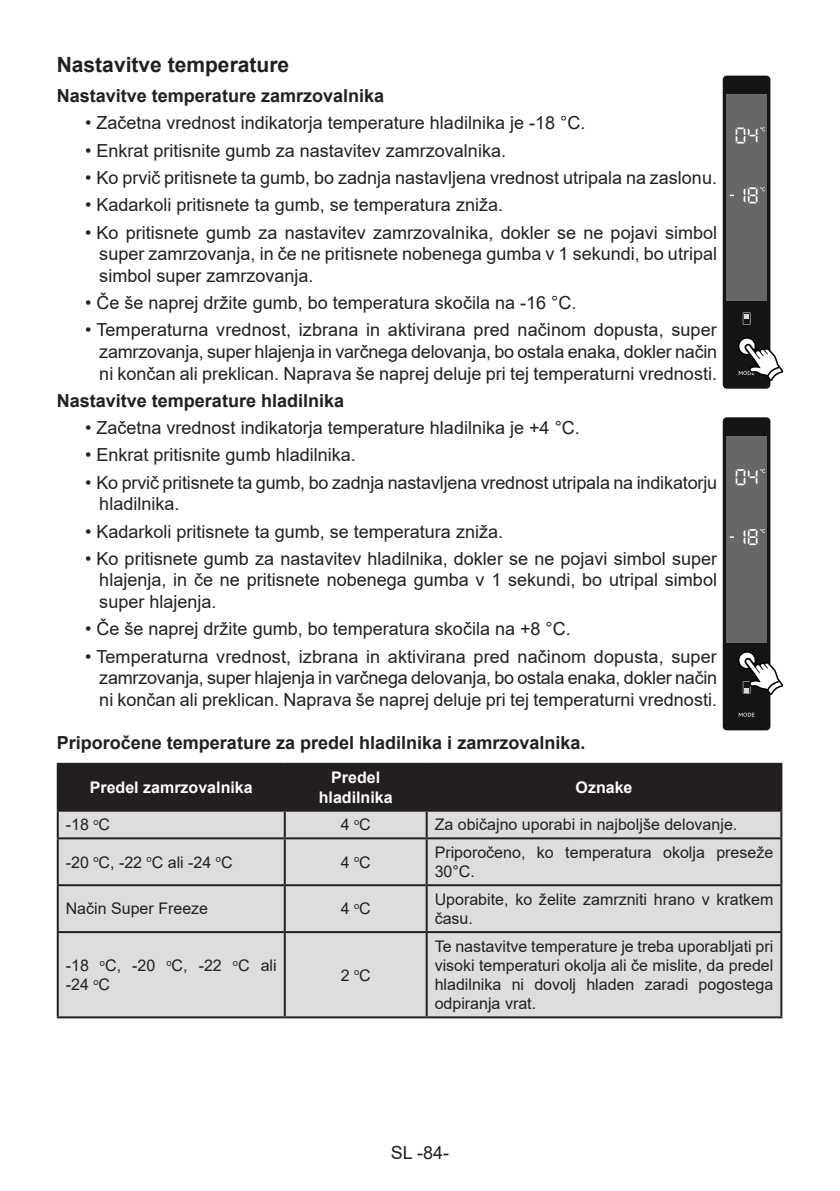
<style>
.page{position:relative;width:840px;height:1191px;background:#fff}
.page>*{position:absolute;margin:0;border:0;box-sizing:border-box;transform-origin:0 0}
.BASLIK_2{font:700 21px "Arial";color:#231f20}
.Madde_noktali{font:18px/21.6px "Arial";color:#231f20;text-align:justify}
.BASLIK_3{font:700 18px "Arial";color:#231f20}
.Paragraf_baslik{font:700 18px "Arial";color:#231f20}
.Tablo_yazi{font:16px/19.2px "Arial";color:#231f20}
.Tablo_yazi-2{font:700 16px/19.2px "Arial";color:#fff;text-align:center}
</style>
<div class="page">
<div style="left:722px;top:417px;width:48px;height:313px;background:#141414;border-radius:4px"></div>
<svg style="left:738px;top:712px;width:16px;height:5px"></svg>
<div style="left:725px;top:436px;width:41px;height:206px;background:#676866"></div>
<svg style="left:735px;top:469px;width:29px;height:16px"></svg>
<svg style="left:743px;top:529px;width:21px;height:16px"></svg>
<svg style="left:738px;top:651px;width:45px;height:44px"></svg>
<div style="left:722px;top:76px;width:48px;height:313px;background:#141414;border-radius:4px"></div>
<svg style="left:742px;top:312px;width:8px;height:13px"></svg>
<div style="left:725px;top:94px;width:41px;height:207px;background:#676866"></div>
<svg style="left:735px;top:127px;width:29px;height:17px"></svg>
<svg style="left:743px;top:187px;width:21px;height:16px"></svg>
<svg style="left:738px;top:337px;width:45px;height:44px"></svg>
<div style="left:59px;top:765px;width:721px;height:44px;background:#231f20"></div>
<div style="left:59px;top:811px;width:721px;height:205px;background:#dcdddf"></div>
<hr style="left:57px;top:763px;width:227px;height:2px;background:#231f20">
<hr style="left:57px;top:765px;width:2px;height:44px;background:#231f20">
<hr style="left:284px;top:763px;width:142px;height:2px;background:#231f20">
<hr style="left:283px;top:765px;width:2px;height:44px;background:#231f20">
<hr style="left:426px;top:763px;width:356px;height:2px;background:#231f20">
<hr style="left:425px;top:765px;width:2px;height:44px;background:#231f20">
<hr style="left:780px;top:765px;width:2px;height:44px;background:#231f20">
<hr style="left:57px;top:809px;width:227px;height:2px;background:#231f20">
<hr style="left:57px;top:811px;width:2px;height:26px;background:#231f20">
<hr style="left:284px;top:809px;width:142px;height:2px;background:#231f20">
<hr style="left:283px;top:811px;width:2px;height:26px;background:#231f20">
<hr style="left:426px;top:809px;width:356px;height:2px;background:#231f20">
<hr style="left:425px;top:811px;width:2px;height:26px;background:#231f20">
<hr style="left:780px;top:811px;width:2px;height:26px;background:#231f20">
<hr style="left:57px;top:837px;width:227px;height:2px;background:#231f20">
<hr style="left:57px;top:839px;width:2px;height:45px;background:#231f20">
<hr style="left:284px;top:837px;width:142px;height:2px;background:#231f20">
<hr style="left:283px;top:839px;width:2px;height:45px;background:#231f20">
<hr style="left:426px;top:837px;width:356px;height:2px;background:#231f20">
<hr style="left:425px;top:839px;width:2px;height:45px;background:#231f20">
<hr style="left:780px;top:839px;width:2px;height:45px;background:#231f20">
<hr style="left:57px;top:884px;width:227px;height:2px;background:#231f20">
<hr style="left:57px;top:886px;width:2px;height:45px;background:#231f20">
<hr style="left:284px;top:884px;width:142px;height:2px;background:#231f20">
<hr style="left:283px;top:886px;width:2px;height:45px;background:#231f20">
<hr style="left:426px;top:884px;width:356px;height:2px;background:#231f20">
<hr style="left:425px;top:886px;width:2px;height:45px;background:#231f20">
<hr style="left:780px;top:886px;width:2px;height:45px;background:#231f20">
<hr style="left:57px;top:931px;width:227px;height:2px;background:#231f20">
<hr style="left:57px;top:933px;width:2px;height:83px;background:#231f20">
<hr style="left:284px;top:931px;width:142px;height:2px;background:#231f20">
<hr style="left:283px;top:933px;width:2px;height:83px;background:#231f20">
<hr style="left:426px;top:931px;width:356px;height:2px;background:#231f20">
<hr style="left:425px;top:933px;width:2px;height:83px;background:#231f20">
<hr style="left:780px;top:933px;width:2px;height:83px;background:#231f20">
<hr style="left:57px;top:1016px;width:227px;height:2px;background:#231f20">
<hr style="left:284px;top:1016px;width:142px;height:2px;background:#231f20">
<hr style="left:426px;top:1016px;width:356px;height:2px;background:#231f20">
<p class="BASLIK_2" style="left:57px;top:50px;width:234px">Nastavitve temperature</p>
<p class="BASLIK_3" style="left:57px;top:83px;width:329px">Nastavitve temperature zamrzovalnika</p>
<p class="Madde_noktali" style="left:85px;top:112px;width:501px">• Začetna vrednost indikatorja temperature hladilnika je -18 °C.</p>
<p class="Madde_noktali" style="left:85px;top:139px;width:422px">• Enkrat pritisnite gumb za nastavitev zamrzovalnika.</p>
<p class="Madde_noktali" style="left:85px;top:167px;width:633px">• Ko prvič pritisnete ta gumb, bo zadnja nastavljena vrednost utripala na zaslonu.</p>
<p class="Madde_noktali" style="left:85px;top:194px;width:419px">• Kadarkoli pritisnete ta gumb, se temperatura zniža.</p>
<p class="Madde_noktali" style="left:99px;top:221px;width:619px;text-indent:-14px">• Ko pritisnete gumb za nastavitev zamrzovalnika, dokler se ne pojavi simbol super zamrzovanja, in če ne pritisnete nobenega gumba v 1 sekundi, bo utripal simbol super zamrzovanja.</p>
<p class="Madde_noktali" style="left:85px;top:292px;width:492px">• Če še naprej držite gumb, bo temperatura skočila na -16 °C.</p>
<p class="Madde_noktali" style="left:99px;top:319px;width:619px;text-indent:-14px">• Temperaturna vrednost, izbrana in aktivirana pred načinom dopusta, super zamrzovanja, super hlajenja in varčnega delovanja, bo ostala enaka, dokler način ni končan ali preklican. Naprava še naprej deluje pri tej temperaturni vrednosti.</p>
<p class="BASLIK_3" style="left:57px;top:388px;width:289px">Nastavitve temperature hladilnika</p>
<p class="Madde_noktali" style="left:85px;top:417px;width:496px">• Začetna vrednost indikatorja temperature hladilnika je +4 °C.</p>
<p class="Madde_noktali" style="left:85px;top:444px;width:272px">• Enkrat pritisnite gumb hladilnika.</p>
<p class="Madde_noktali" style="left:99px;top:471px;width:619px;text-indent:-14px">• Ko prvič pritisnete ta gumb, bo zadnja nastavljena vrednost utripala na indikatorju hladilnika.</p>
<p class="Madde_noktali" style="left:85px;top:520px;width:419px">• Kadarkoli pritisnete ta gumb, se temperatura zniža.</p>
<p class="Madde_noktali" style="left:99px;top:547px;width:619px;text-indent:-14px">• Ko pritisnete gumb za nastavitev hladilnika, dokler se ne pojavi simbol super hlajenja, in če ne pritisnete nobenega gumba v 1 sekundi, bo utripal simbol super hlajenja.</p>
<p class="Madde_noktali" style="left:85px;top:618px;width:487px">• Če še naprej držite gumb, bo temperatura skočila na +8 °C.</p>
<p class="Madde_noktali" style="left:99px;top:645px;width:619px;text-indent:-14px">• Temperaturna vrednost, izbrana in aktivirana pred načinom dopusta, super zamrzovanja, super hlajenja in varčnega delovanja, bo ostala enaka, dokler način ni končan ali preklican. Naprava še naprej deluje pri tej temperaturni vrednosti.</p>
<p class="Paragraf_baslik" style="left:57px;top:730px;width:530px">Priporočene temperature za predel hladilnika i zamrzovalnika.</p>
<p class="Tablo_yazi-2" style="left:90px;top:778px;width:164px">Predel zamrzovalnika</p>
<p class="Tablo_yazi-2" style="left:318px;top:768px;width:75px">Predel hladilnika</p>
<p class="Tablo_yazi-2" style="left:575px;top:778px;width:58px">Oznake</p>
<p class="Tablo_yazi" style="left:66px;top:815px;width:46px">-18 <sup>o</sup>C</p>
<p class="Tablo_yazi" style="left:340px;top:815px;width:32px">4 <sup>o</sup>C</p>
<p class="Tablo_yazi" style="left:434px;top:815px;width:304px">Za običajno uporabi in najboljše delovanje.</p>
<p class="Tablo_yazi" style="left:66px;top:852px;width:168px">-20 <sup>o</sup>C, -22 <sup>o</sup>C ali -24 <sup>o</sup>C</p>
<p class="Tablo_yazi" style="left:340px;top:852px;width:32px">4 <sup>o</sup>C</p>
<p class="Tablo_yazi" style="left:434px;top:842px;width:340px">Priporočeno, ko temperatura okolja preseže<br>30°C.</p>
<p class="Tablo_yazi" style="left:66px;top:899px;width:144px">Način Super Freeze</p>
<p class="Tablo_yazi" style="left:340px;top:899px;width:32px">4 <sup>o</sup>C</p>
<p class="Tablo_yazi" style="left:434px;top:889px;width:340px">Uporabite, ko želite zamrzniti hrano v kratkem času.</p>
<p class="Tablo_yazi" style="left:66px;top:955px;width:212px">-18 <sup>o</sup>C, -20 <sup>o</sup>C, -22 <sup>o</sup>C ali -24 <sup>o</sup>C</p>
<p class="Tablo_yazi" style="left:340px;top:965px;width:32px">2 <sup>o</sup>C</p>
<p class="Tablo_yazi" style="left:434px;top:936px;width:340px;text-align:justify">Te nastavitve temperature je treba uporabljati pri visoki temperaturi okolja ali če mislite, da predel hladilnika ni dovolj hladen zaradi pogostega odpiranja vrat.</p>
<p class="Madde_noktali" style="left:390px;top:1141px;width:60px">SL -84-</p>
</div>
